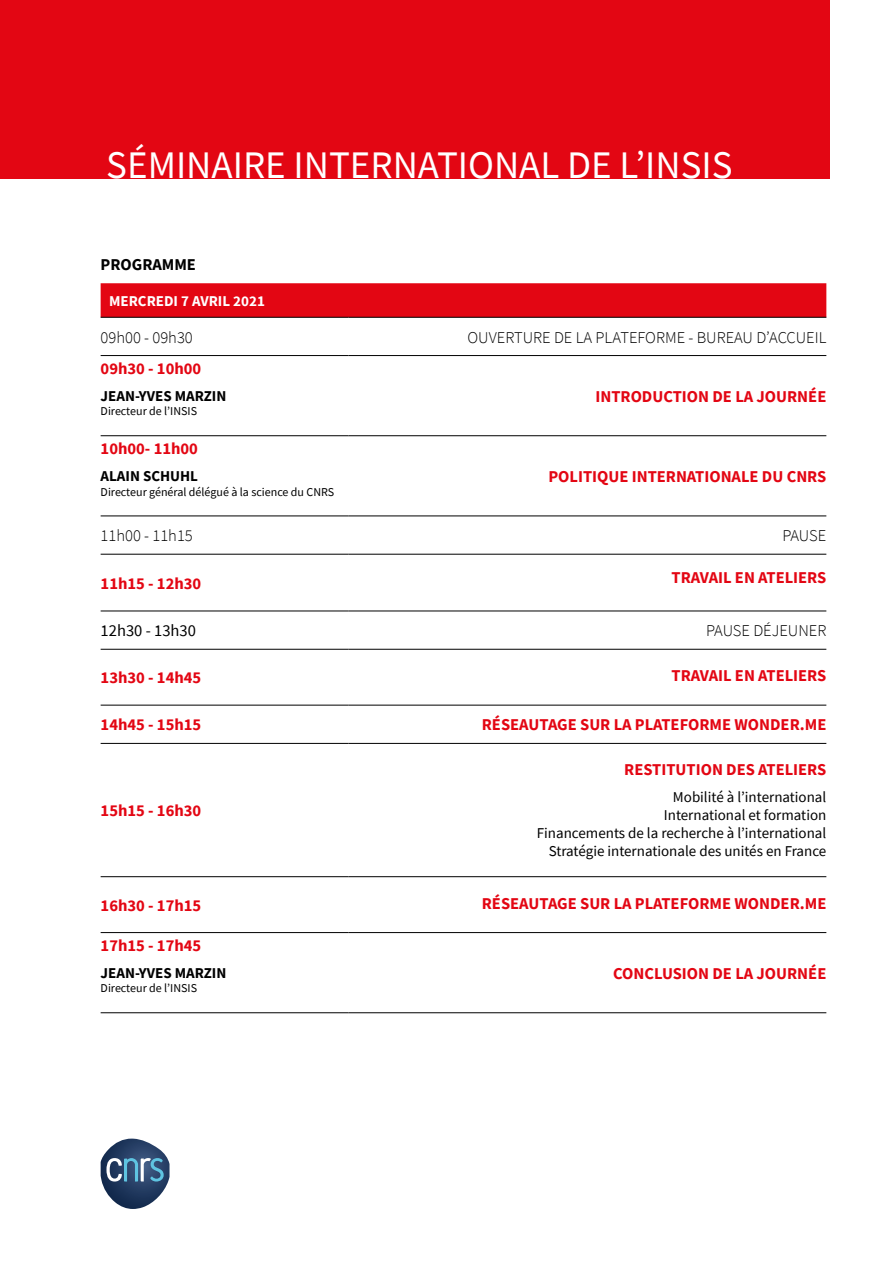
<style>
.page{position:relative;width:893px;height:1263px;background:#fff}
.page>*{position:absolute;margin:0;border:0;box-sizing:border-box;transform-origin:0 0}
.t1{font:39px "Source Sans Pro";color:#fff}
.t2{font:700 16.5px "Source Sans Pro";color:#e30613}
.t3{font:300 16.5px "Source Sans Pro";color:#000}
.t4{font:16.5px "Source Sans Pro";color:#000}
.t5{font:700 16.5px "Source Sans Pro";color:#000}
.t6{font:15px/18px "Source Sans Pro";color:#000;text-align:right}
.t7{font:700 15px "Source Sans Pro";color:#000}
.t8{font:700 15px "Source Sans Pro";color:#fff}
.t9{font:12px "Source Sans Pro";color:#000}
</style>
<div class="page">
<div style="left:0;top:0;width:829px;height:179px;background:#e30613"></div>
<div style="left:101px;top:283px;width:725px;height:34px;background:#e30613"></div>
<hr style="left:101px;top:317px;width:248px;height:1px;background:#000">
<hr style="left:349px;top:317px;width:477px;height:1px;background:#000">
<hr style="left:101px;top:355px;width:248px;height:1px;background:#000">
<hr style="left:349px;top:355px;width:477px;height:1px;background:#000">
<hr style="left:101px;top:435px;width:248px;height:1px;background:#000">
<hr style="left:349px;top:435px;width:477px;height:1px;background:#000">
<hr style="left:101px;top:516px;width:248px;height:1px;background:#000">
<hr style="left:349px;top:516px;width:477px;height:1px;background:#000">
<hr style="left:101px;top:554px;width:248px;height:1px;background:#000">
<hr style="left:349px;top:554px;width:477px;height:1px;background:#000">
<hr style="left:101px;top:611px;width:248px;height:1px;background:#000">
<hr style="left:349px;top:611px;width:477px;height:1px;background:#000">
<hr style="left:101px;top:649px;width:248px;height:1px;background:#000">
<hr style="left:349px;top:649px;width:477px;height:1px;background:#000">
<hr style="left:101px;top:705px;width:248px;height:1px;background:#000">
<hr style="left:349px;top:705px;width:477px;height:1px;background:#000">
<hr style="left:101px;top:743px;width:248px;height:1px;background:#000">
<hr style="left:349px;top:743px;width:477px;height:1px;background:#000">
<hr style="left:101px;top:876px;width:248px;height:1px;background:#000">
<hr style="left:349px;top:876px;width:477px;height:1px;background:#000">
<hr style="left:101px;top:932px;width:248px;height:1px;background:#000">
<hr style="left:349px;top:932px;width:477px;height:1px;background:#000">
<hr style="left:101px;top:1012px;width:248px;height:1px;background:#000">
<hr style="left:349px;top:1012px;width:477px;height:1px;background:#000">
<svg style="left:101px;top:1138px;width:69px;height:71px"></svg>
<h1 class="t1" style="left:106px;top:140px;width:628px">SÉMINAIRE INTERNATIONAL DE L’INSIS</h1>
<p class="t5" style="left:101px;top:253px;width:97px">PROGRAMME</p>
<p class="t8" style="left:109px;top:291px;width:157px">MERCREDI 7 AVRIL 2021</p>
<p class="t3" style="left:101px;top:327px;width:94px">09h00 - 09h30</p>
<p class="t3" style="left:467px;top:327px;width:360px">OUVERTURE DE LA PLATEFORME - BUREAU D’ACCUEIL</p>
<p class="t2" style="left:101px;top:357px;width:102px">09h30 - 10h00</p>
<p class="t7" style="left:101px;top:386px;width:127px">JEAN-YVES MARZIN</p>
<p class="t9" style="left:101px;top:404px;width:98px">Directeur de l’INSIS</p>
<p class="t2" style="left:595px;top:385px;width:232px">INTRODUCTION DE LA JOURNÉE</p>
<p class="t2" style="left:101px;top:437px;width:99px">10h00- 11h00</p>
<p class="t7" style="left:101px;top:466px;width:99px">ALAIN SCHUHL</p>
<p class="t9" style="left:101px;top:484px;width:235px">Directeur général délégué à la science du CNRS</p>
<p class="t2" style="left:548px;top:465px;width:279px">POLITIQUE INTERNATIONALE DU CNRS</p>
<p class="t3" style="left:101px;top:526px;width:94px">11h00 - 11h15</p>
<p class="t3" style="left:782px;top:526px;width:46px">PAUSE</p>
<p class="t2" style="left:101px;top:572px;width:102px">11h15 - 12h30</p>
<p class="t2" style="left:671px;top:567px;width:156px">TRAVAIL EN ATELIERS</p>
<p class="t4" style="left:101px;top:620px;width:97px">12h30 - 13h30</p>
<p class="t3" style="left:706px;top:621px;width:122px">PAUSE DÉJEUNER</p>
<p class="t2" style="left:101px;top:667px;width:102px">13h30 - 14h45</p>
<p class="t2" style="left:671px;top:664px;width:156px">TRAVAIL EN ATELIERS</p>
<p class="t2" style="left:101px;top:714px;width:102px">14h45 - 15h15</p>
<p class="t2" style="left:482px;top:714px;width:346px">RÉSEAUTAGE SUR LA PLATEFORME WONDER.ME</p>
<p class="t2" style="left:101px;top:799px;width:102px">15h15 - 16h30</p>
<p class="t2" style="left:624px;top:759px;width:204px">RESTITUTION DES ATELIERS</p>
<p class="t6" style="left:537px;top:788px;width:291px">Mobilité à l’international<br>International et formation<br>Financements de la recherche à l’international Stratégie internationale des unités en France</p>
<p class="t2" style="left:101px;top:894px;width:102px">16h30 - 17h15</p>
<p class="t2" style="left:482px;top:892px;width:346px">RÉSEAUTAGE SUR LA PLATEFORME WONDER.ME</p>
<p class="t2" style="left:101px;top:934px;width:102px">17h15 - 17h45</p>
<p class="t7" style="left:101px;top:963px;width:127px">JEAN-YVES MARZIN</p>
<p class="t9" style="left:101px;top:981px;width:98px">Directeur de l’INSIS</p>
<p class="t2" style="left:613px;top:962px;width:215px">CONCLUSION DE LA JOURNÉE</p>
</div>
